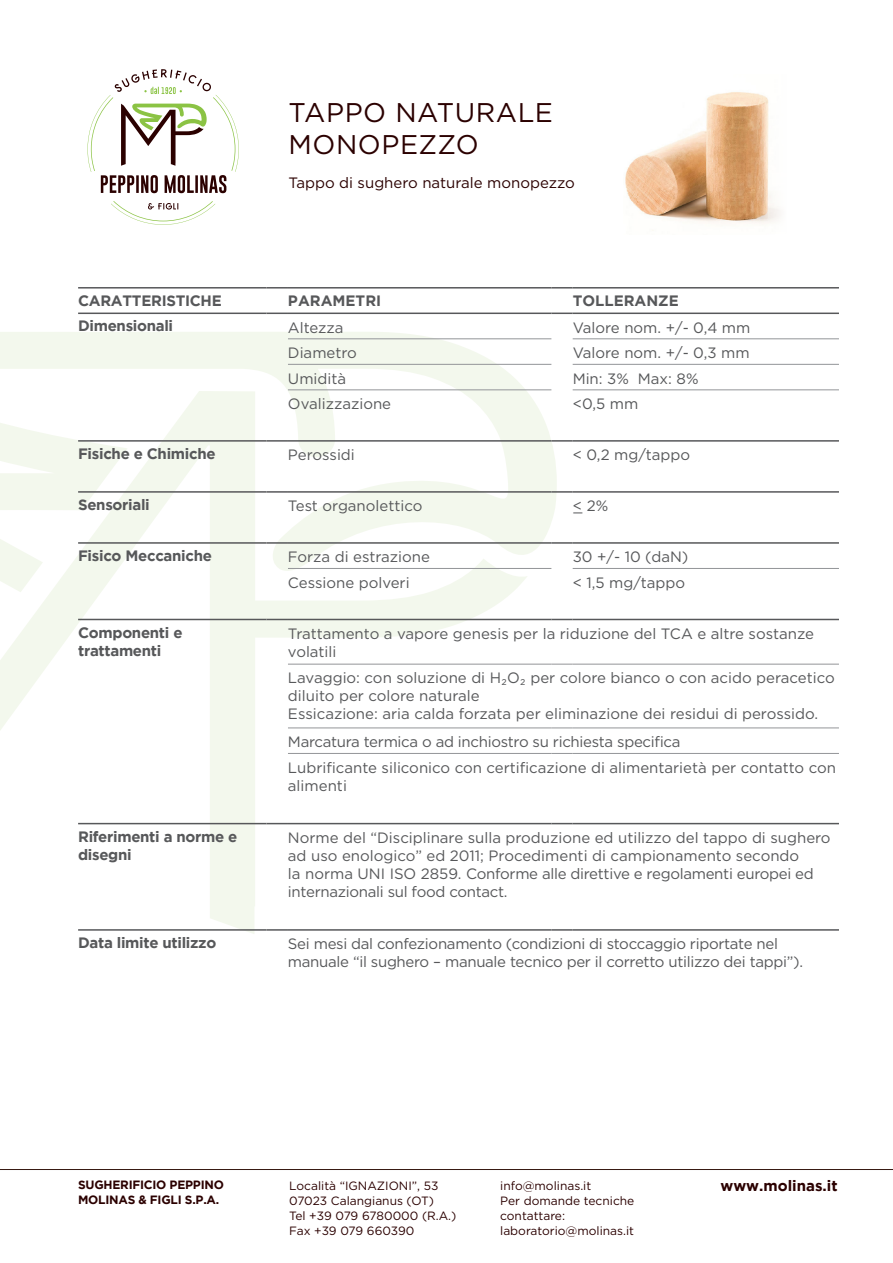
<style>
.page{position:relative;width:893px;height:1263px;background:#fff}
.page>*{position:absolute;margin:0;border:0;box-sizing:border-box;transform-origin:0 0}
.t1{font:27px/32.4px "Gotham";letter-spacing:.02em;color:#2b0100}
.t2{font:15px/18px "Gotham";color:#57585a}
.t3{font:15px/18px "Gotham";letter-spacing:-.02em;color:#57585a}
.t4{font:700 15px/18px "Gotham";letter-spacing:-.02em;color:#57585a}
.t5{font:15px "Gotham";color:#2b0100}
.t6{font:700 15px "Gotham";color:#57585a}
.t7{font:700 15px "Gotham";color:#2b0100}
.t8{font:12px "Gotham";color:#2b0100}
.t9{font:700 12px/15px "Gotham";letter-spacing:-.02em;color:#2b0100}
</style>
<div class="page">
<svg style="left:0;top:332px;width:557px;height:237px;fill:#f3f8ed"></svg>
<svg style="left:0;top:333px;width:528px;height:601px"></svg>
<hr style="left:0;top:1169px;width:893px;height:1px;background:#361811">
<hr style="left:78px;top:287px;width:188px;height:2px;background:#57585a">
<hr style="left:266px;top:287px;width:22px;height:2px;background:#57585a">
<hr style="left:288px;top:287px;width:263px;height:2px;background:#57585a">
<hr style="left:551px;top:287px;width:22px;height:2px;background:#57585a">
<hr style="left:573px;top:287px;width:266px;height:2px;background:#57585a">
<hr style="left:78px;top:313px;width:188px;height:1px;background:#57585a">
<svg style="left:266px;top:313px;width:22px;height:1px"></svg>
<hr style="left:288px;top:313px;width:263px;height:1px;background:#57585a">
<svg style="left:551px;top:313px;width:22px;height:1px"></svg>
<hr style="left:573px;top:313px;width:266px;height:1px;background:#57585a">
<hr style="left:78px;top:440px;width:188px;height:2px;background:#57585a">
<hr style="left:266px;top:440px;width:22px;height:2px;background:#57585a">
<hr style="left:288px;top:440px;width:263px;height:2px;background:#57585a">
<hr style="left:551px;top:440px;width:22px;height:2px;background:#57585a">
<hr style="left:573px;top:440px;width:266px;height:2px;background:#57585a">
<hr style="left:78px;top:491px;width:188px;height:2px;background:#57585a">
<hr style="left:266px;top:491px;width:22px;height:2px;background:#57585a">
<hr style="left:288px;top:491px;width:263px;height:2px;background:#57585a">
<hr style="left:551px;top:491px;width:22px;height:2px;background:#57585a">
<hr style="left:573px;top:491px;width:266px;height:2px;background:#57585a">
<hr style="left:78px;top:542px;width:188px;height:2px;background:#57585a">
<hr style="left:266px;top:542px;width:22px;height:2px;background:#57585a">
<hr style="left:288px;top:542px;width:263px;height:2px;background:#57585a">
<hr style="left:551px;top:542px;width:22px;height:2px;background:#57585a">
<hr style="left:573px;top:542px;width:266px;height:2px;background:#57585a">
<hr style="left:78px;top:619px;width:188px;height:1px;background:#57585a">
<svg style="left:266px;top:619px;width:22px;height:1px"></svg>
<hr style="left:288px;top:619px;width:263px;height:1px;background:#57585a">
<svg style="left:551px;top:619px;width:22px;height:1px"></svg>
<hr style="left:573px;top:619px;width:266px;height:1px;background:#57585a">
<hr style="left:78px;top:823px;width:188px;height:1px;background:#57585a">
<svg style="left:266px;top:823px;width:22px;height:1px"></svg>
<hr style="left:288px;top:823px;width:263px;height:1px;background:#57585a">
<svg style="left:551px;top:823px;width:22px;height:1px"></svg>
<hr style="left:573px;top:823px;width:266px;height:1px;background:#57585a">
<hr style="left:78px;top:929px;width:188px;height:2px;background:#57585a">
<hr style="left:266px;top:929px;width:22px;height:2px;background:#57585a">
<hr style="left:288px;top:929px;width:263px;height:2px;background:#57585a">
<hr style="left:551px;top:929px;width:22px;height:2px;background:#57585a">
<hr style="left:573px;top:929px;width:266px;height:2px;background:#57585a">
<hr style="left:288px;top:338px;width:263px;height:1px;background:#939598">
<hr style="left:288px;top:364px;width:263px;height:1px;background:#939598">
<hr style="left:288px;top:389px;width:263px;height:1px;background:#939598">
<hr style="left:573px;top:338px;width:266px;height:1px;background:#939598">
<hr style="left:573px;top:364px;width:266px;height:1px;background:#939598">
<hr style="left:573px;top:389px;width:266px;height:1px;background:#939598">
<hr style="left:288px;top:568px;width:263px;height:1px;background:#939598">
<hr style="left:573px;top:568px;width:266px;height:1px;background:#939598">
<hr style="left:288px;top:664px;width:263px;height:1px;background:#939598">
<svg style="left:551px;top:664px;width:22px;height:1px"></svg>
<hr style="left:573px;top:664px;width:266px;height:1px;background:#939598">
<hr style="left:288px;top:727px;width:263px;height:1px;background:#939598">
<svg style="left:551px;top:727px;width:22px;height:1px"></svg>
<hr style="left:573px;top:727px;width:266px;height:1px;background:#939598">
<hr style="left:288px;top:753px;width:263px;height:1px;background:#939598">
<svg style="left:551px;top:753px;width:22px;height:1px"></svg>
<hr style="left:573px;top:753px;width:266px;height:1px;background:#939598">
<img style="left:625px;top:92px;width:155px;height:139px">
<svg style="left:87px;top:69px;width:152px;height:124px"></svg>
<svg style="left:111px;top:201px;width:104px;height:24px"></svg>
<p class="t1" style="left:289px;top:96px;width:266px">TAPPO NATURALE<br>MONOPEZZO</p>
<p class="t5" style="left:289px;top:174px;width:288px">Tappo di sughero naturale monopezzo</p>
<p class="t4" style="left:78px;top:291px;width:145px">CARATTERISTICHE</p>
<p class="t6" style="left:288px;top:292px;width:95px">PARAMETRI</p>
<p class="t6" style="left:573px;top:292px;width:108px">TOLLERANZE</p>
<p class="t4" style="left:78px;top:317px;width:97px">Dimensionali</p>
<p class="t2" style="left:288px;top:318px;width:57px">Altezza</p>
<p class="t2" style="left:573px;top:318px;width:179px">Valore nom. +/- 0,4 mm</p>
<p class="t2" style="left:288px;top:343px;width:70px">Diametro</p>
<p class="t2" style="left:573px;top:343px;width:178px">Valore nom. +/- 0,3 mm</p>
<p class="t2" style="left:288px;top:369px;width:60px">Umidità</p>
<p class="t2" style="left:573px;top:369px;width:127px">Min: 3% Max: 8%</p>
<p class="t2" style="left:288px;top:394px;width:105px">Ovalizzazione</p>
<p class="t2" style="left:573px;top:394px;width:67px">&lt;0,5 mm</p>
<p class="t4" style="left:78px;top:444px;width:139px">Fisiche e Chimiche</p>
<p class="t2" style="left:288px;top:445px;width:68px">Perossidi</p>
<p class="t2" style="left:573px;top:445px;width:119px">&lt; 0,2 mg/tappo</p>
<p class="t4" style="left:78px;top:495px;width:73px">Sensoriali</p>
<p class="t2" style="left:288px;top:496px;width:136px">Test organolettico</p>
<p class="t2" style="left:573px;top:496px;width:37px">&lt;_ 2 %</p>
<p class="t4" style="left:78px;top:546px;width:135px">Fisico Meccaniche</p>
<p class="t2" style="left:288px;top:547px;width:143px">Forza di estrazione</p>
<p class="t2" style="left:573px;top:547px;width:117px">30 +/- 10 (daN)</p>
<p class="t2" style="left:288px;top:573px;width:123px">Cessione polveri</p>
<p class="t2" style="left:573px;top:573px;width:114px">&lt; 1,5 mg/tappo</p>
<p class="t4" style="left:78px;top:623px;width:106px">Componenti e trattamenti</p>
<p class="t2" style="left:288px;top:624px;width:528px">Trattamento a vapore genesis per la riduzione del TCA e altre sostanze volatili</p>
<p class="t2" style="left:288px;top:669px;width:548px">Lavaggio: con soluzione di H₂O₂ per colore bianco o con acido peracetico diluito per colore naturale</p>
<p class="t2" style="left:288px;top:705px;width:532px">Essicazione: aria calda forzata per eliminazione dei residui di perossido.</p>
<p class="t3" style="left:288px;top:732px;width:394px">Marcatura termica o ad inchiostro su richiesta specifica</p>
<p class="t2" style="left:288px;top:758px;width:550px">Lubrificante siliconico con certificazione di alimentarietà per contatto con alimenti</p>
<p class="t4" style="left:78px;top:827px;width:161px">Riferimenti a norme e disegni</p>
<p class="t2" style="left:288px;top:828px;width:544px">Norme del “Disciplinare sulla produzione ed utilizzo del tappo di sughero ad uso enologico” ed 2011; Procedimenti di campionamento secondo<br>la norma UNI ISO 2859. Conforme alle direttive e regolamenti europei ed internazionali sul food contact.</p>
<p class="t4" style="left:78px;top:933px;width:140px">Data limite utilizzo</p>
<p class="t3" style="left:288px;top:934px;width:517px">Sei mesi dal confezionamento (condizioni di stoccaggio riportate nel manuale “il sughero – manuale tecnico per il corretto utilizzo dei tappi”).</p>
<p class="t9" style="left:78px;top:1177px;width:147px">SUGHERIFICIO PEPPINO<br>MOLINAS &amp; FIGLI S.P.A.</p>
<p class="t8" style="left:289px;top:1178px;width:151px">Località “IGNAZIONI”, 53</p>
<p class="t8" style="left:289px;top:1193px;width:146px">07023 Calangianus (OT)</p>
<p class="t8" style="left:289px;top:1208px;width:169px">Tel +39 079 6780000 (R.A.)</p>
<p class="t8" style="left:289px;top:1223px;width:127px">Fax +39 079 660390</p>
<p class="t8" style="left:500px;top:1178px;width:93px">info@molinas.it</p>
<p class="t7" style="left:720px;top:1177px;width:119px">www.molinas.it</p>
<p class="t8" style="left:500px;top:1193px;width:136px">Per domande tecniche</p>
<p class="t8" style="left:500px;top:1208px;width:66px">contattare:</p>
<p class="t8" style="left:500px;top:1223px;width:135px">laboratorio@molinas.it</p>
</div>
